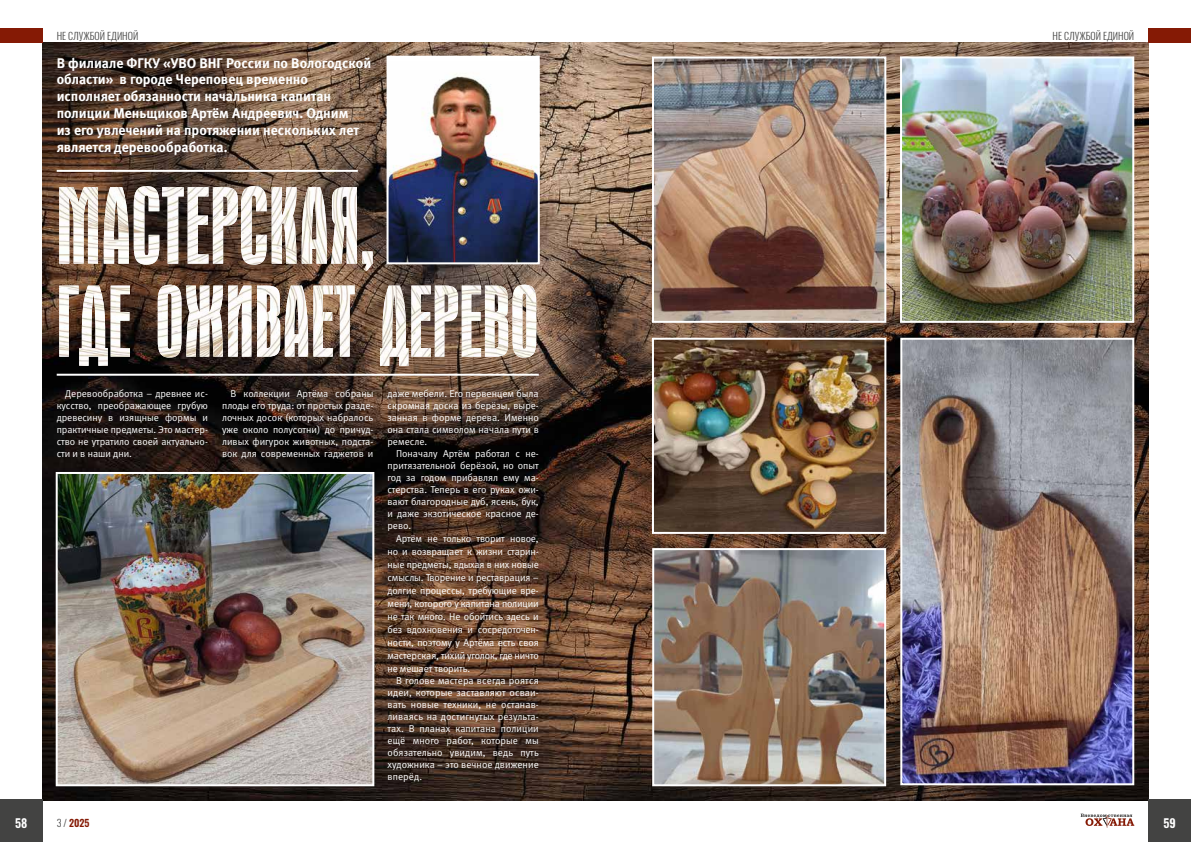
<style>
.page{position:relative;width:1191px;height:842px;background:#fff}
.page>*{position:absolute;margin:0;border:0;box-sizing:border-box;transform-origin:0 0}
.t1{font:14px/16.8px "Meta Bold C";color:#fff}
.t2{font:600 12px "Oswald";color:#fff}
.t3{font:10px/12px "Meta Normal C";color:#fff;text-align:justify}
.t4{font:300 10px "Oswald";color:#434342}
.t5{font:600 10px "Oswald";color:#851a05}
.s1{font-weight:300;color:#434342}
</style>
<div class="page">
<img style="left:43px;top:43px;width:1105px;height:758px">
<div style="left:1148px;top:799px;width:43px;height:43px;background:#434342"></div>
<div style="left:0;top:799px;width:43px;height:43px;background:#434342"></div>
<svg style="left:1080px;top:814px;width:54px;height:14px"></svg>
<div style="left:0;top:28px;width:43px;height:15px;background:#851a05"></div>
<div style="left:1148px;top:28px;width:43px;height:15px;background:#851a05"></div>
<img style="left:655px;top:341px;width:228px;height:190px">
<div style="left:652px;top:338px;width:234px;height:196px;border:2px solid #fff"></div>
<img style="left:655px;top:59px;width:228px;height:261px">
<div style="left:652px;top:56px;width:234px;height:267px;border:2px solid #fff"></div>
<img style="left:59px;top:475px;width:312px;height:308px">
<div style="left:56px;top:472px;width:318px;height:314px;border:2px solid #fff"></div>
<img style="left:903px;top:59px;width:228px;height:261px">
<div style="left:900px;top:56px;width:234px;height:267px;border:2px solid #fff"></div>
<img style="left:389px;top:62px;width:148px;height:199px">
<div style="left:386px;top:56px;width:154px;height:208px;border:2px solid #fff"></div>
<svg style="left:59px;top:358px;width:477px;height:8px;background:#4e3f36"></svg>
<img style="left:59px;top:186px;width:477px;height:172px">
<img style="left:903px;top:341px;width:228px;height:441px">
<div style="left:900px;top:338px;width:234px;height:447px;border:2px solid #fff"></div>
<img style="left:655px;top:551px;width:228px;height:232px">
<div style="left:652px;top:548px;width:234px;height:238px;border:2px solid #fff"></div>
<hr style="left:57px;top:170px;width:301px;height:2px;background:#fff">
<hr style="left:57px;top:374px;width:482px;height:2px;background:#fff">
<p class="t4" style="left:57px;top:27px;width:83px">НЕ СЛУЖБОЙ ЕДИНОЙ</p>
<p class="t4" style="left:1052px;top:27px;width:83px">НЕ СЛУЖБОЙ ЕДИНОЙ</p>
<p class="t1" style="left:57px;top:54px;width:316px">В филиале ФГКУ «УВО ВНГ России по Вологодской области» в городе Череповец временно исполняет обязанности начальника капитан полиции Меньщиков Артём Андреевич. Одним<br>из его увлечений на протяжении нескольких лет является деревообработка.</p>
<p class="t3" style="left:57px;top:387px;width:153px;text-indent:8px">Деревообработка – древнее ис&shy;кусство, преображающее грубую древесину в изящные формы и практичные предметы. Это мастер&shy;ство не утратило своей актуально&shy;сти и в наши дни.</p>
<p class="t3" style="left:222px;top:387px;width:153px;text-indent:8px">В коллекции Артёма собраны плоды его труда: от простых разде&shy;лочных досок (которых набралось уже около полусотни) до причуд&shy;ливых фигурок животных, подста&shy;вок для современных гаджетов и</p>
<p class="t3" style="left:387px;top:387px;width:153px">даже мебели. Его первенцем была скромная доска из берёзы, выре&shy;занная в форме дерева. Именно она стала символом начала пути в ремесле.</p>
<p class="t3" style="left:387px;top:447px;width:153px;text-indent:8px">Поначалу Артём работал с не&shy;притязательной берёзой, но опыт год за годом прибавлял ему ма&shy;стерства. Теперь в его руках ожи&shy;вают благородные дуб, ясень, бук, и даже экзотическое красное де&shy;рево.</p>
<p class="t3" style="left:387px;top:532px;width:153px;line-height:13px;text-indent:8px">Артём не только творит новое, но и возвращает к жизни старин&shy;ные предметы, вдыхая в них новые смыслы. Творение и реставрация – долгие процессы, требующие вре&shy;мени, которого у капитана полиции не так много. Не обойтись здесь и без вдохновения и сосредоточен&shy;ности, поэтому у Артёма есть своя мастерская, тихий уголок, где ничто не мешает творить.</p>
<p class="t3" style="left:387px;top:674px;width:153px;text-indent:8px">В голове мастера всегда роятся идеи, которые заставляют осваи&shy;вать новые техники, не останав&shy;ливаясь на достигнутых результа&shy;тах. В планах капитана полиции ещё много работ, которые мы обязательно увидим, ведь путь художника – это вечное движение вперёд.</p>
<p class="t2" style="left:15px;top:817px;width:14px">58</p>
<p class="t5" style="left:57px;top:817px;width:34px"><span class="s1">3 /</span> 2025</p>
<p class="t2" style="left:1163px;top:817px;width:14px">59</p>
</div>
